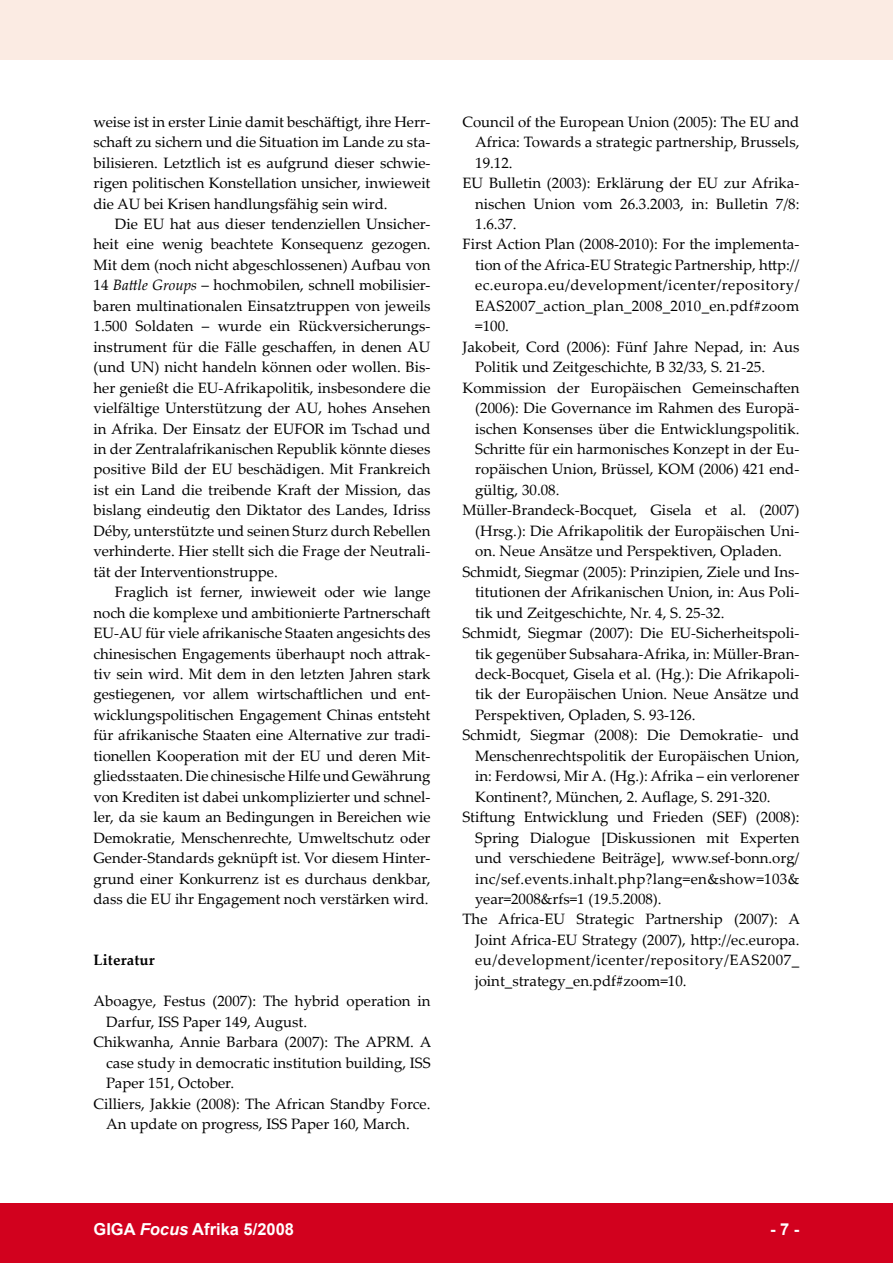
<style>
.page{position:relative;width:893px;height:1263px;background:#fff}
.page>*{position:absolute;margin:0;border:0;box-sizing:border-box;transform-origin:0 0}
.t1{font:700 16.5px "Arial";color:#fff}
.t2{font:15px/20.4px "Palatino Linotype";color:#000;text-align:justify}
.t3{font:15px "Palatino Linotype";letter-spacing:.02em;color:#000}
.t4{font:15px "Palatino Linotype";letter-spacing:.03em;color:#000}
.t5{font:15px "Palatino Linotype";letter-spacing:.035em;color:#000}
.t6{font:700 15px "Palatino Linotype";letter-spacing:.01em;color:#000}
.s1{font-style:italic}
</style>
<div class="page">
<div style="left:0;top:1203px;width:893px;height:60px;background:#d2011e"></div>
<div style="left:0;top:0;width:893px;height:60px;background:#fbebe3"></div>
<p class="t2" style="left:94px;top:111px;width:338px">weise ist in erster Linie damit beschäftigt, ihre Herr&shy;schaft zu sichern und die Situation im Lande zu sta&shy;bilisieren. Letztlich ist es aufgrund dieser schwie&shy;rigen politischen Konstellation unsicher, inwieweit die AU bei Krisen handlungsfähig sein wird.</p>
<p class="t2" style="left:94px;top:213px;width:338px;text-indent:21px">Die EU hat aus dieser tendenziellen Unsicher&shy;heit eine wenig beachtete Konsequenz gezogen.<br>Mit dem (noch nicht abgeschlossenen) Aufbau von 14 <span class="s1">Battle Groups</span> – hochmobilen, schnell mobilisier&shy;baren multinationalen Einsatztruppen von jeweils 1.500 Soldaten – wurde ein Rückversicherungs&shy;instrument für die Fälle geschaffen, in denen AU (und UN) nicht handeln können oder wollen. Bis&shy;her genießt die EU-Afrikapolitik, insbesondere die vielfältige Unterstützung der AU, hohes Ansehen in Afrika. Der Einsatz der EUFOR im Tschad und in der Zentralafrikanischen Republik könnte dieses positive Bild der EU beschädigen. Mit Frankreich ist ein Land die treibende Kraft der Mission, das bislang eindeutig den Diktator des Landes, Idriss Déby, unterstützte und seinen Sturz durch Rebellen verhinderte. Hier stellt sich die Frage der Neutrali&shy;tät der Interventionstruppe.</p>
<p class="t2" style="left:94px;top:581px;width:339px;text-indent:21px">Fraglich ist ferner, inwieweit oder wie lange noch die komplexe und ambitionierte Partnerschaft EU-AU für viele afrikanische Staaten angesichts des chinesischen Engagements überhaupt noch attrak&shy;tiv sein wird. Mit dem in den letzten Jahren stark gestiegenen, vor allem wirtschaftlichen und ent&shy;wicklungspolitischen Engagement Chinas entsteht für afrikanische Staaten eine Alternative zur tradi&shy;tionellen Kooperation mit der EU und deren Mit&shy;gliedsstaaten. Die chinesische Hilfe und Gewährung von Krediten ist dabei unkomplizierter und schnel&shy;ler, da sie kaum an Bedingungen in Bereichen wie Demokratie, Menschenrechte, Umweltschutz oder Gender-Standards geknüpft ist. Vor diesem Hinter&shy;grund einer Konkurrenz ist es durchaus denkbar, dass die EU ihr Engagement noch verstärken wird.</p>
<p class="t6" style="left:94px;top:950px;width:63px">Literatur</p>
<p class="t2" style="left:94px;top:990px;width:338px">Aboagye, Festus (2007): The hybrid operation in</p>
<p class="t2" style="left:106px;top:1011px;width:202px">Darfur, ISS Paper 149, August.</p>
<p class="t2" style="left:94px;top:1031px;width:339px">Chikwanha, Annie Barbara (2007): The APRM. A</p>
<p class="t2" style="left:106px;top:1052px;width:326px">case study in democratic institution building, ISS</p>
<p class="t2" style="left:106px;top:1072px;width:129px">Paper 151, October.</p>
<p class="t2" style="left:94px;top:1093px;width:338px">Cilliers, Jakkie (2008): The African Standby Force.</p>
<p class="t2" style="left:106px;top:1113px;width:305px">An update on progress, ISS Paper 160, March.</p>
<p class="t2" style="left:462px;top:111px;width:338px">Council of the European Union (2005): The EU and</p>
<p class="t2" style="left:475px;top:131px;width:326px">Africa: Towards a strategic partnership, Brussels,</p>
<p class="t2" style="left:475px;top:152px;width:39px">19.12.</p>
<p class="t2" style="left:462px;top:172px;width:338px">EU Bulletin (2003): Erklärung der EU zur Afrika-</p>
<p class="t2" style="left:475px;top:193px;width:326px">nischen Union vom 26.3.2003, in: Bulletin 7/8:</p>
<p class="t2" style="left:475px;top:213px;width:43px">1.6.37.</p>
<p class="t2" style="left:462px;top:234px;width:338px">First Action Plan (2008-2010): For the implementa-</p>
<p class="t2" style="left:475px;top:254px;width:326px">tion of the Africa-EU Strategic Partnership, http://</p>
<p class="t4" style="left:475px;top:275px;width:326px">ec.europa.eu/development/icenter/repository/</p>
<p class="t3" style="left:475px;top:295px;width:326px">EAS2007_action_plan_2008_2010_en.pdf#zoom</p>
<p class="t2" style="left:475px;top:315px;width:35px">=100.</p>
<p class="t2" style="left:462px;top:336px;width:338px">Jakobeit, Cord (2006): Fünf Jahre Nepad, in: Aus</p>
<p class="t2" style="left:475px;top:356px;width:291px">Politik und Zeitgeschichte, B 32/33, S. 21-25.</p>
<p class="t2" style="left:462px;top:377px;width:338px">Kommission der Europäischen Gemeinschaften</p>
<p class="t2" style="left:475px;top:397px;width:326px">(2006): Die Governance im Rahmen des Europä-</p>
<p class="t2" style="left:475px;top:418px;width:326px">ischen Konsenses über die Entwicklungspolitik.</p>
<p class="t2" style="left:475px;top:438px;width:326px">Schritte für ein harmonisches Konzept in der Eu-</p>
<p class="t2" style="left:475px;top:459px;width:326px">ropäischen Union, Brüssel, KOM (2006) 421 end-</p>
<p class="t2" style="left:475px;top:479px;width:86px">gültig, 30.08.</p>
<p class="t2" style="left:462px;top:499px;width:338px">Müller-Brandeck-Bocquet, Gisela et al. (2007)</p>
<p class="t2" style="left:475px;top:520px;width:326px">(Hrsg.): Die Afrikapolitik der Europäischen Uni-</p>
<p class="t2" style="left:475px;top:540px;width:308px">on. Neue Ansätze und Perspektiven, Opladen.</p>
<p class="t2" style="left:462px;top:561px;width:338px">Schmidt, Siegmar (2005): Prinzipien, Ziele und Ins-</p>
<p class="t2" style="left:475px;top:581px;width:326px">titutionen der Afrikanischen Union, in: Aus Poli-</p>
<p class="t2" style="left:475px;top:602px;width:251px">tik und Zeitgeschichte, Nr. 4, S. 25-32.</p>
<p class="t2" style="left:462px;top:622px;width:338px">Schmidt, Siegmar (2007): Die EU-Sicherheitspoli-</p>
<p class="t2" style="left:475px;top:643px;width:326px">tik gegenüber Subsahara-Afrika, in: Müller-Bran-</p>
<p class="t2" style="left:475px;top:663px;width:326px">deck-Bocquet, Gisela et al. (Hg.): Die Afrikapoli-</p>
<p class="t2" style="left:475px;top:684px;width:326px">tik der Europäischen Union. Neue Ansätze und</p>
<p class="t2" style="left:475px;top:704px;width:222px">Perspektiven, Opladen, S. 93-126.</p>
<p class="t2" style="left:462px;top:724px;width:338px">Schmidt, Siegmar (2008): Die Demokratie- und</p>
<p class="t2" style="left:475px;top:745px;width:326px">Menschenrechtspolitik der Europäischen Union,</p>
<p class="t2" style="left:475px;top:765px;width:326px">in: Ferdowsi, Mir A. (Hg.): Afrika – ein verlorener</p>
<p class="t2" style="left:475px;top:786px;width:297px">Kontinent?, München, 2. Auflage, S. 291-320.</p>
<p class="t2" style="left:462px;top:806px;width:338px">Stiftung Entwicklung und Frieden (SEF) (2008):</p>
<p class="t2" style="left:475px;top:827px;width:326px">Spring Dialogue [Diskussionen mit Experten</p>
<p class="t2" style="left:475px;top:847px;width:326px">und verschiedene Beiträge], www.sef-bonn.org/</p>
<p class="t3" style="left:475px;top:868px;width:326px">inc/sef.events.inhalt.php?lang=en&amp;show=103&amp;</p>
<p class="t2" style="left:475px;top:888px;width:188px">year=2008&amp;rfs=1 (19.5.2008).</p>
<p class="t2" style="left:462px;top:908px;width:339px">The Africa-EU Strategic Partnership (2007): A</p>
<p class="t2" style="left:475px;top:929px;width:326px">Joint Africa-EU Strategy (2007), http://ec.europa.</p>
<p class="t5" style="left:475px;top:950px;width:326px">eu/development/icenter/repository/EAS2007_</p>
<p class="t2" style="left:475px;top:970px;width:213px">joint_strategy_en.pdf#zoom=10.</p>
<p class="t1" style="left:94px;top:1218px;width:202px">GIGA <span class="s1">Focus</span> Afrika 5/2008</p>
<p class="t1" style="left:770px;top:1218px;width:31px">- -</p>
</div>
